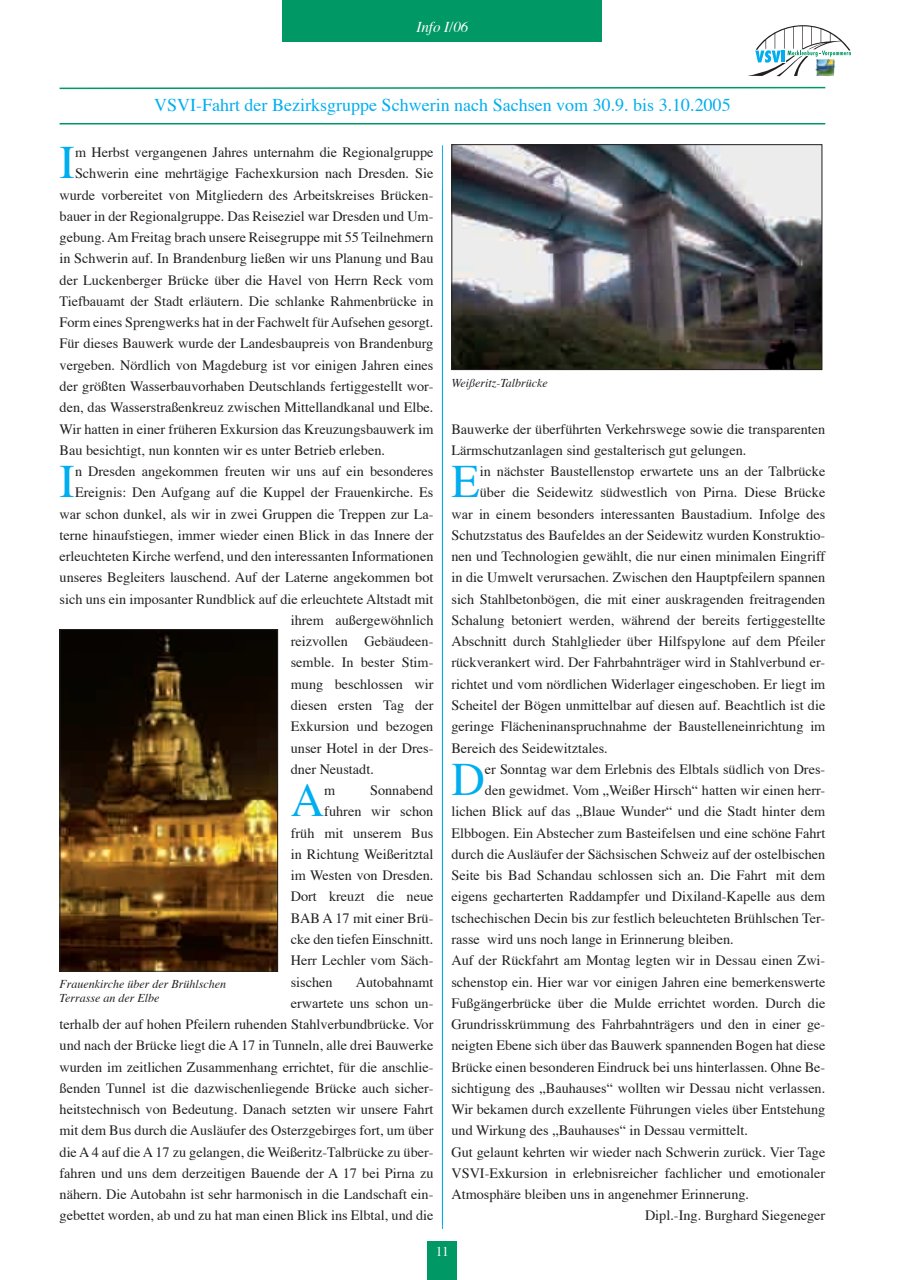
<style>
.page{position:relative;width:911px;height:1280px;background:#fff}
.page>*{position:absolute;margin:0;border:0;box-sizing:border-box;transform-origin:0 0}
.t1{font:46.35px "Times";color:#00aeef}
.t2{font:18px "Times";color:#00aeef}
.t3{font:italic 15px "Times";color:#fff}
.t4{font:14.25px/21.3px "Times";color:#231f20;text-align:right}
.t5{font:13.5px "Times";color:#fff}
.t6{font:italic 12px/14.4px "Times";color:#231f20}
</style>
<div class="page">
<div style="left:427px;top:1241px;width:30px;height:39px;background:#009864"></div>
<svg style="left:748px;top:25px;width:102px;height:51px"></svg>
<img style="left:815px;top:59px;width:20px;height:17px">
<div style="left:283px;top:0;width:319px;height:42px;background:#009864"></div>
<svg style="left:59px;top:86px;width:767px;height:39px"></svg>
<img style="left:62px;top:631px;width:214px;height:338px">
<div style="left:60px;top:629px;width:218px;height:342px;border:1px solid #231f20"></div>
<img style="left:453px;top:146px;width:367px;height:222px">
<div style="left:451px;top:144px;width:371px;height:226px;border:1px solid #231f20"></div>
<hr style="left:442px;top:145px;width:1px;height:1083px;background:#00aeef">
<p class="t3" style="left:416px;top:21px;width:54px">Info I/06</p>
<p class="t2" style="left:154px;top:97px;width:578px">VSVI-Fahrt der Bezirksgruppe Schwerin nach Sachsen vom 30.9. bis 3.10.2005</p>
<h1 class="t1" style="left:60px;top:143px;width:17px">I</h1>
<p class="t4" style="left:75px;top:143px;width:360px">m Herbst vergangenen Jahres unternahm die Regionalgruppe</p>
<p class="t4" style="left:75px;top:164px;width:360px">Schwerin eine mehrtägige Fachexkursion nach Dresden. Sie</p>
<p class="t4" style="left:60px;top:185px;width:375px">wurde vorbereitet von Mitgliedern des Arbeitskreises Brücken-</p>
<p class="t4" style="left:60px;top:207px;width:375px">bauer in der Regionalgruppe. Das Reiseziel war Dresden und Um-</p>
<p class="t4" style="left:60px;top:228px;width:375px">gebung. Am Freitag brach unsere Reisegruppe mit 55 Teilnehmern</p>
<p class="t4" style="left:60px;top:249px;width:375px">in Schwerin auf. In Brandenburg ließen wir uns Planung und Bau</p>
<p class="t4" style="left:60px;top:270px;width:375px">der Luckenberger Brücke über die Havel von Herrn Reck vom</p>
<p class="t4" style="left:60px;top:292px;width:375px">Tiefbauamt der Stadt erläutern. Die schlanke Rahmenbrücke in</p>
<p class="t4" style="left:60px;top:313px;width:375px">Form eines Sprengwerks hat in der Fachwelt für Aufsehen gesorgt.</p>
<p class="t4" style="left:60px;top:334px;width:375px">Für dieses Bauwerk wurde der Landesbaupreis von Brandenburg</p>
<p class="t4" style="left:60px;top:355px;width:375px">vergeben. Nördlich von Magdeburg ist vor einigen Jahren eines</p>
<p class="t4" style="left:60px;top:377px;width:375px">der größten Wasserbauvorhaben Deutschlands fertiggestellt wor-</p>
<p class="t4" style="left:60px;top:398px;width:375px">den, das Wasserstraßenkreuz zwischen Mittellandkanal und Elbe.</p>
<p class="t4" style="left:60px;top:419px;width:375px">Wir hatten in einer früheren Exkursion das Kreuzungsbauwerk im</p>
<p class="t4" style="left:60px;top:440px;width:327px">Bau besichtigt, nun konnten wir es unter Betrieb erleben.</p>
<h1 class="t1" style="left:60px;top:462px;width:17px">I</h1>
<p class="t4" style="left:75px;top:462px;width:360px">n Dresden angekommen freuten wir uns auf ein besonderes</p>
<p class="t4" style="left:75px;top:483px;width:360px">Ereignis: Den Aufgang auf die Kuppel der Frauenkirche. Es</p>
<p class="t4" style="left:60px;top:504px;width:375px">war schon dunkel, als wir in zwei Gruppen die Treppen zur La-</p>
<p class="t4" style="left:60px;top:525px;width:375px">terne hinauf stiegen, immer wieder einen Blick in das Innere der</p>
<p class="t4" style="left:60px;top:547px;width:375px">erleuchteten Kirche werfend, und den interessanten Informationen</p>
<p class="t4" style="left:60px;top:568px;width:375px">unseres Begleiters lauschend. Auf der Laterne angekommen bot</p>
<p class="t4" style="left:60px;top:589px;width:375px">sich uns ein imposanter Rundblick auf die erleuchtete Altstadt mit</p>
<p class="t4" style="left:291px;top:610px;width:144px">ihrem außergewöhnlich</p>
<p class="t4" style="left:291px;top:632px;width:144px">reizvollen Gebäudeen-</p>
<p class="t4" style="left:291px;top:653px;width:144px">semble. In bester Stim-</p>
<p class="t4" style="left:291px;top:674px;width:144px">mung beschlossen wir</p>
<p class="t4" style="left:291px;top:696px;width:144px">diesen ersten Tag der</p>
<p class="t4" style="left:291px;top:717px;width:144px">Exkursion und bezogen</p>
<p class="t4" style="left:291px;top:738px;width:144px">unser Hotel in der Dres-</p>
<p class="t4" style="left:291px;top:759px;width:85px">dner Neustadt.</p>
<h1 class="t1" style="left:291px;top:781px;width:35px">A</h1>
<p class="t4" style="left:324px;top:781px;width:13px">m</p>
<p class="t4" style="left:370px;top:781px;width:65px">Sonnabend</p>
<p class="t4" style="left:324px;top:802px;width:111px">fuhren wir schon</p>
<p class="t4" style="left:291px;top:823px;width:144px">früh mit unserem Bus</p>
<p class="t4" style="left:291px;top:844px;width:144px">in Richtung Weißeritztal</p>
<p class="t4" style="left:291px;top:866px;width:144px">im Westen von Dresden.</p>
<p class="t4" style="left:291px;top:887px;width:144px">Dort kreuzt die neue</p>
<p class="t4" style="left:291px;top:908px;width:144px">BAB A 17 mit einer Brü-</p>
<p class="t4" style="left:291px;top:929px;width:144px">cke den tiefen Einschnitt.</p>
<p class="t4" style="left:291px;top:951px;width:144px">Herr Lechler vom Säch-</p>
<p class="t4" style="left:291px;top:972px;width:43px">sischen</p>
<p class="t4" style="left:60px;top:972px;width:375px">Autobahnamt<br>erwartete uns schon un-<br>terhalb der auf hohen Pfeilern ruhenden Stahlverbundbrücke. Vor und nach der Brücke liegt die A 17 in Tunneln, alle drei Bauwerke wurden im zeitlichen Zusammenhang errichtet, für die anschlie&shy;ßenden Tunnel ist die dazwischenliegende Brücke auch sicher&shy;heitstechnisch von Bedeutung. Danach setzten wir unsere Fahrt mit dem Bus durch die Ausläufer des Osterzgebirges fort, um über die A 4 auf die A 17 zu gelangen, die Weißeritz-Talbrücke zu über&shy;fahren und uns dem derzeitigen Bauende der A 17 bei Pirna zu nähern. Die Autobahn ist sehr harmonisch in die Landschaft ein&shy;gebettet worden, ab und zu hat man einen Blick ins Elbtal, und die</p>
<p class="t6" style="left:60px;top:977px;width:168px">Frauenkirche über der Brühlschen<br>Terrasse an der Elbe</p>
<p class="t6" style="left:451px;top:377px;width:98px">Weißeritz-Talbrücke</p>
<p class="t4" style="left:451px;top:419px;width:375px;text-align:left">Bauwerke der überführten Verkehrswege sowie die transparenten<br>Lärmschutzanlagen sind gestalterisch gut gelungen.</p>
<h1 class="t1" style="left:451px;top:462px;width:30px">E</h1>
<p class="t4" style="left:480px;top:462px;width:347px">in nächster Baustellenstop erwartete uns an der Talbrücke</p>
<p class="t4" style="left:480px;top:483px;width:347px">über die Seidewitz südwestlich von Pirna. Diese Brücke</p>
<p class="t4" style="left:451px;top:504px;width:375px">war in einem besonders interessanten Baustadium. Infolge des</p>
<p class="t4" style="left:451px;top:525px;width:375px">Schutzstatus des Baufeldes an der Seidewitz wurden Konstruktio-</p>
<p class="t4" style="left:451px;top:547px;width:375px">nen und Technologien gewählt, die nur einen minimalen Eingriff</p>
<p class="t4" style="left:451px;top:568px;width:375px">in die Umwelt verursachen. Zwischen den Hauptpfeilern spannen</p>
<p class="t4" style="left:451px;top:589px;width:375px">sich Stahlbetonbögen, die mit einer auskragenden freitragenden</p>
<p class="t4" style="left:451px;top:610px;width:375px">Schalung betoniert werden, während der bereits fertiggestellte</p>
<p class="t4" style="left:451px;top:632px;width:375px">Abschnitt durch Stahlglieder über Hilfspylone auf dem Pfeiler</p>
<p class="t4" style="left:451px;top:653px;width:375px">rückverankert wird. Der Fahrbahnträger wird in Stahlverbund er-</p>
<p class="t4" style="left:451px;top:674px;width:375px">richtet und vom nördlichen Widerlager eingeschoben. Er liegt im</p>
<p class="t4" style="left:451px;top:696px;width:375px">Scheitel der Bögen unmittelbar auf diesen auf. Beachtlich ist die</p>
<p class="t4" style="left:451px;top:717px;width:375px">geringe Flächeninanspruchnahme der Baustelleneinrichtung im</p>
<p class="t4" style="left:451px;top:738px;width:158px">Bereich des Seidewitztales.</p>
<h1 class="t1" style="left:451px;top:760px;width:35px">D</h1>
<p class="t4" style="left:485px;top:759px;width:342px">er Sonntag war dem Erlebnis des Elbtals südlich von Dres-</p>
<p class="t4" style="left:485px;top:781px;width:342px">den gewidmet. Vom „Weißer Hirsch“ hatten wir einen herr-</p>
<p class="t4" style="left:451px;top:802px;width:375px">lichen Blick auf das „Blaue Wunder“ und die Stadt hinter dem</p>
<p class="t4" style="left:451px;top:823px;width:375px">Elbbogen. Ein Abstecher zum Basteifelsen und eine schöne Fahrt</p>
<p class="t4" style="left:451px;top:844px;width:375px">durch die Ausläufer der Sächsischen Schweiz auf der ostelbischen</p>
<p class="t4" style="left:451px;top:866px;width:375px">Seite bis Bad Schandau schlossen sich an. Die Fahrt mit dem</p>
<p class="t4" style="left:451px;top:887px;width:375px">eigens gecharterten Raddampfer und Dixiland-Kapelle aus dem</p>
<p class="t4" style="left:451px;top:908px;width:375px">tschechischen Decin bis zur festlich beleuchteten Brühlschen Ter-</p>
<p class="t4" style="left:451px;top:929px;width:284px">rasse wird uns noch lange in Erinnerung bleiben.</p>
<p class="t4" style="left:451px;top:951px;width:375px">Auf der Rückfahrt am Montag legten wir in Dessau einen Zwi-</p>
<p class="t4" style="left:451px;top:972px;width:375px">schenstop ein. Hier war vor einigen Jahren eine bemerkenswerte</p>
<p class="t4" style="left:451px;top:993px;width:375px">Fußgängerbrücke über die Mulde errichtet worden. Durch die</p>
<p class="t4" style="left:451px;top:1014px;width:375px">Grundrisskrümmung des Fahrbahnträgers und den in einer ge-</p>
<p class="t4" style="left:451px;top:1036px;width:375px">neigten Ebene sich über das Bauwerk spannenden Bogen hat diese</p>
<p class="t4" style="left:451px;top:1057px;width:375px">Brücke einen besonderen Eindruck bei uns hinterlassen. Ohne Be-</p>
<p class="t4" style="left:451px;top:1078px;width:375px">sichtigung des „Bauhauses“ wollten wir Dessau nicht verlassen.</p>
<p class="t4" style="left:451px;top:1099px;width:375px">Wir bekamen durch exzellente Führungen vieles über Entstehung</p>
<p class="t4" style="left:451px;top:1121px;width:298px">und Wirkung des „Bauhauses“ in Dessau vermittelt.</p>
<p class="t4" style="left:451px;top:1142px;width:375px">Gut gelaunt kehrten wir wieder nach Schwerin zurück. Vier Tage</p>
<p class="t4" style="left:451px;top:1163px;width:375px">VSVI-Exkursion in erlebnisreicher fachlicher und emotionaler</p>
<p class="t4" style="left:451px;top:1185px;width:299px">Atmosphäre bleiben uns in angenehmer Erinnerung.</p>
<p class="t4" style="left:645px;top:1206px;width:182px">Dipl.-Ing. Burghard Siegeneger</p>
<p class="t5" style="left:436px;top:1245px;width:15px">11</p>
</div>
